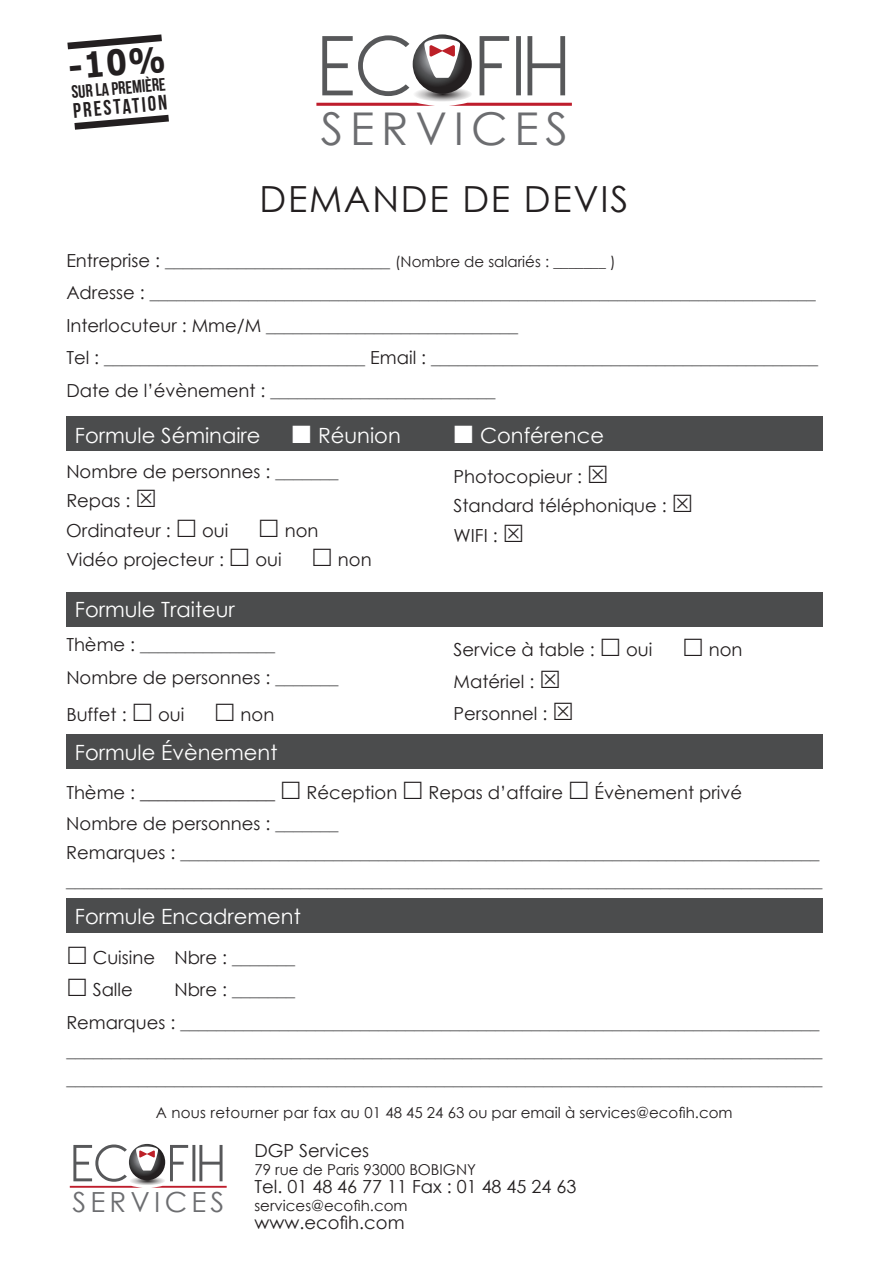
<style>
.page{position:relative;width:893px;height:1263px;background:#fff}
.page>*{position:absolute;margin:0;border:0;box-sizing:border-box;transform-origin:0 0}
.t1{font:45.15px "Century Gothic";letter-spacing:.15em;color:#6c6d70}
.t2{font:36px "Century Gothic";letter-spacing:.05em;color:#231f20}
.t3{font:700 35.1px "Verdana";color:#231f20;scale:.85 1}
.t4{font:27.75px "Century Gothic";letter-spacing:.15em;color:#6c6d70}
.t5{font:21px "Century Gothic";color:#fff}
.t6{font:21px "Bebas Neue";color:#231f20}
.t7{font:18px/32.5px "Century Gothic";color:#4b4c4d}
.t8{font:18px/29.5px "Century Gothic";color:#231f20}
.t9{font:18px "Bebas Neue";color:#231f20}
.t10{font:15px "Century Gothic";color:#231f20}
.s1{font-size:18px}
.s2{font-size:18px;color:#4b4c4d}
.s3{color:#231f20}
.s4{color:#4b4c4d}
</style>
<div class="page">
<svg style="left:316px;top:35px;width:256px;height:71px"></svg>
<div style="left:66px;top:416px;width:757px;height:34px;background:#4b4c4d"></div>
<svg style="left:70px;top:1144px;width:157px;height:44px"></svg>
<div style="left:66px;top:592px;width:757px;height:34px;background:#4b4c4d"></div>
<div style="left:66px;top:734px;width:757px;height:34px;background:#4b4c4d"></div>
<div style="left:66px;top:898px;width:757px;height:34px;background:#4b4c4d"></div>
<svg style="left:67px;top:34px;width:95px;height:15px"></svg>
<svg style="left:74px;top:115px;width:95px;height:15px"></svg>
<h3 class="t3" style="left:66px;top:42px;width:116px;rotate:-5deg">-10%</h3>
<p class="t9" style="left:71px;top:82px;width:96px;rotate:-5deg">sur la première</p>
<p class="t6" style="left:72px;top:99px;width:96px;rotate:-5deg">prestation</p>
<h1 class="t1" style="left:321px;top:97px;width:249px">SERVICES</h1>
<h2 class="t2" style="left:259px;top:174px;width:370px">DEMANDE DE DEVIS</h2>
<p class="t10" style="left:66px;top:251px;width:551px"><span class="s1">Entreprise :</span> <span class="s2">_________________________</span> (Nombre de salariés : _______ )</p>
<p class="t7" style="left:66px;top:276px;width:753px"><span class="s3">Adresse :</span> __________________________________________________________________________ <span class="s3">Interlocuteur : Mme/M</span> ____________________________<br><span class="s3">Tel :</span> _____________________________ <span class="s3">Email :</span> ___________________________________________ <span class="s3">Date de l’évènement :</span> _________________________</p>
<p class="t5" style="left:75px;top:420px;width:187px">Formule Séminaire</p>
<p class="t5" style="left:318px;top:420px;width:84px">Réunion</p>
<p class="t5" style="left:480px;top:420px;width:125px">Conférence</p>
<p class="t8" style="left:66px;top:456px;width:274px">Nombre de personnes : <span class="s4">_______<br></span>Repas :<br>Ordinateur :</p>
<p class="t8" style="left:454px;top:461px;width:215px">Photocopieur :<br>Standard téléphonique :<br>WIFI :</p>
<p class="t8" style="left:202px;top:515px;width:28px">oui</p>
<p class="t8" style="left:285px;top:515px;width:35px">non</p>
<p class="t8" style="left:66px;top:545px;width:159px">Vidéo projecteur :</p>
<p class="t8" style="left:255px;top:545px;width:28px">oui</p>
<p class="t8" style="left:338px;top:545px;width:35px">non</p>
<p class="t5" style="left:75px;top:595px;width:162px">Formule Traiteur</p>
<p class="t8" style="left:66px;top:628px;width:274px;line-height:32.5px">Thème : <span class="s4">_______________<br></span>Nombre de personnes : <span class="s4">_______</span></p>
<p class="t8" style="left:66px;top:699px;width:62px">Buffet :</p>
<p class="t8" style="left:158px;top:699px;width:28px">oui</p>
<p class="t8" style="left:241px;top:699px;width:35px">non</p>
<p class="t5" style="left:75px;top:738px;width:204px">Formule Évènement</p>
<p class="t8" style="left:454px;top:635px;width:143px">Service à table :</p>
<p class="t8" style="left:626px;top:635px;width:28px">oui</p>
<p class="t8" style="left:709px;top:635px;width:35px">non</p>
<p class="t8" style="left:454px;top:665px;width:95px;line-height:31.7px">Matériel :<br>Personnel :</p>
<p class="t8" style="left:66px;top:777px;width:210px">Thème : _______________</p>
<p class="t8" style="left:307px;top:777px;width:92px">Réception</p>
<p class="t8" style="left:429px;top:777px;width:136px">Repas d’affaire</p>
<p class="t8" style="left:594px;top:777px;width:149px">Évènement privé</p>
<p class="t7" style="left:66px;top:809px;width:757px;line-height:28.2px"><span class="s3">Nombre de personnes :</span> _______<br><span class="s3">Remarques :</span> _______________________________________________________________________ ____________________________________________________________________________________</p>
<p class="t5" style="left:75px;top:902px;width:228px">Formule Encadrement</p>
<p class="t8" style="left:93px;top:940px;width:204px;line-height:32.5px">Cuisine Nbre : <span class="s4">_______<br></span>Salle</p>
<p class="t7" style="left:66px;top:973px;width:755px;text-indent:108px"><span class="s3">Nbre :</span> _______<br><span class="s3">Remarques :</span> _______________________________________________________________________</p>
<p class="t7" style="left:66px;top:1036px;width:757px;line-height:28.2px">____________________________________________________________________________________ ____________________________________________________________________________________</p>
<p class="t10" style="left:156px;top:1102px;width:578px">A nous retourner par fax au 01 48 45 24 63 ou par email à services@ecofih.com</p>
<h3 class="t4" style="left:72px;top:1182px;width:153px">SERVICES</h3>
<p class="t8" style="left:254px;top:1136px;width:116px">DGP Services</p>
<p class="t10" style="left:254px;top:1159px;width:223px">79 rue de Paris 93000 BOBIGNY</p>
<p class="t8" style="left:254px;top:1172px;width:323px">Tel. 01 48 46 77 11 Fax : 01 48 45 24 63</p>
<p class="t10" style="left:254px;top:1195px;width:155px">services@ecofih.com</p>
<p class="t8" style="left:254px;top:1208px;width:152px">www.ecofih.com</p>
</div>
